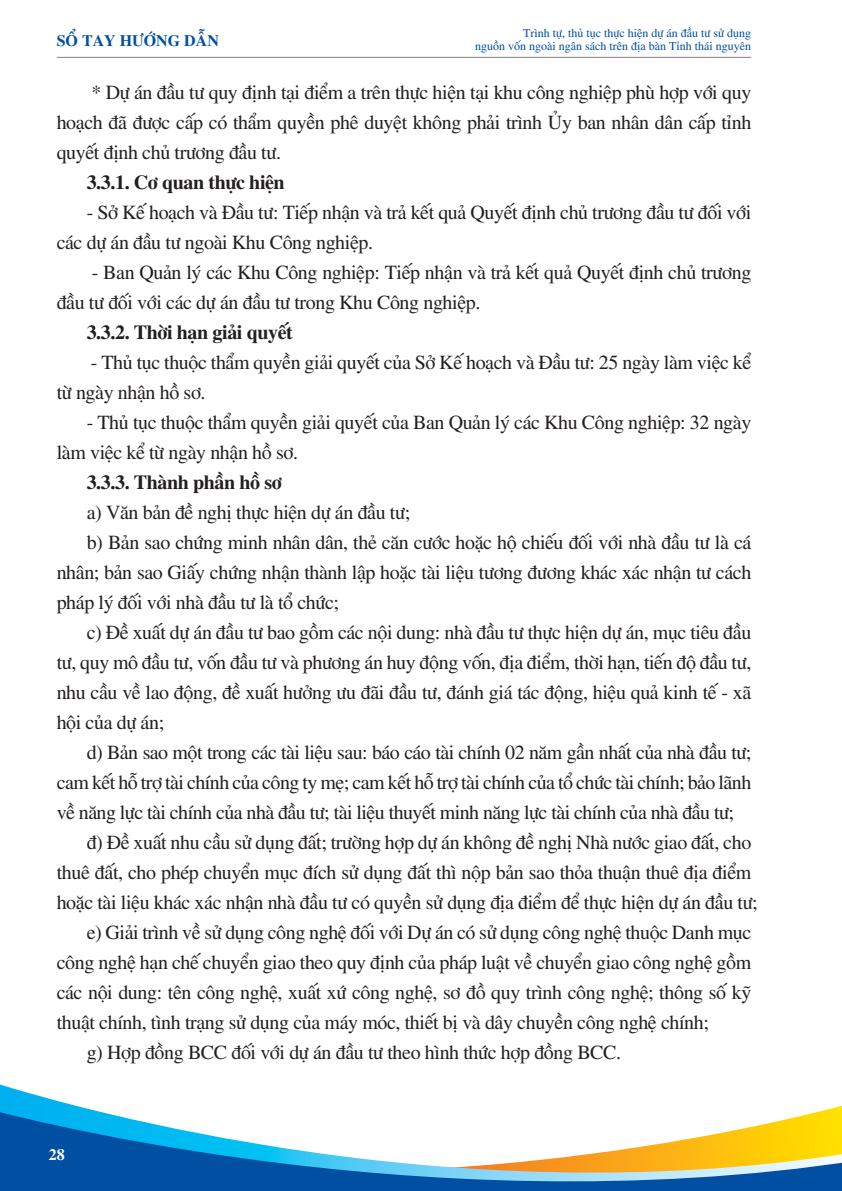
<style>
.page{position:relative;width:842px;height:1191px;background:#fff}
.page>*{position:absolute;margin:0;border:0;box-sizing:border-box;transform-origin:0 0}
.t1{font:20px/30px "UTM Times";letter-spacing:-.02em;color:#231f20}
.t2{font:700 20px "UTM Times";letter-spacing:-.02em;color:#231f20}
.t3{font:700 16px "UTM Times";color:#004fa3}
.t4{font:700 16px "UTM Times";color:#fff}
.t5{font:12px/12.8px "UTM Times";color:#004fa3;text-align:right}
</style>
<div class="page">
<hr style="left:57px;top:57px;width:694px;height:1px;background:#808285">
<svg style="left:0;top:1084px;width:842px;height:23px"></svg>
<svg style="left:0;top:1107px;width:842px;height:84px"></svg>
<p class="t3" style="left:57px;top:28px;width:164px">SỔ TAY HƯỚNG DẪN</p>
<p class="t5" style="left:475px;top:26px;width:277px">Trình tự, thủ tục thực hiện dự án đầu tư sử dụng<br>nguồn vốn ngoài ngân sách trên địa bàn Tỉnh thái nguyên</p>
<p class="t1" style="left:57px;top:75px;width:696px;text-align:justify;text-indent:35px">* Dự án đầu tư quy định tại điểm a trên thực hiện tại khu công nghiệp phù hợp với quy hoạch đã được cấp có thẩm quyền phê duyệt không phải trình Ủy ban nhân dân cấp tỉnh quyết định chủ trương đầu tư.</p>
<p class="t2" style="left:87px;top:167px;width:200px">3.3.1. Cơ quan thực hiện</p>
<p class="t1" style="left:57px;top:195px;width:696px;text-indent:30px">- Sở Kế hoạch và Đầu tư: Tiếp nhận và trả kết quả Quyết định chủ trương đầu tư đối với các dự án đầu tư ngoài Khu Công nghiệp.</p>
<p class="t1" style="left:57px;top:255px;width:696px;text-indent:35px">- Ban Quản lý các Khu Công nghiệp: Tiếp nhận và trả kết quả Quyết định chủ trương đầu tư đối với các dự án đầu tư trong Khu Công nghiệp.</p>
<p class="t2" style="left:87px;top:317px;width:208px">3.3.2. Thời hạn giải quyết</p>
<p class="t1" style="left:57px;top:345px;width:696px;text-indent:34px">- Thủ tục thuộc thẩm quyền giải quyết của Sở Kế hoạch và Đầu tư: 25 ngày làm việc kể từ ngày nhận hồ sơ.</p>
<p class="t1" style="left:57px;top:405px;width:696px;text-indent:30px">- Thủ tục thuộc thẩm quyền giải quyết của Ban Quản lý các Khu Công nghiệp: 32 ngày làm việc kể từ ngày nhận hồ sơ.</p>
<p class="t2" style="left:87px;top:467px;width:197px">3.3.3. Thành phần hồ sơ</p>
<p class="t1" style="left:87px;top:495px;width:325px">a) Văn bản đề nghị thực hiện dự án đầu tư;</p>
<p class="t1" style="left:87px;top:525px;width:666px">b) Bản sao chứng minh nhân dân, thẻ căn cước hoặc hộ chiếu đối với nhà đầu tư là cá</p>
<p class="t1" style="left:57px;top:555px;width:696px">nhân; bản sao Giấy chứng nhận thành lập hoặc tài liệu tương đương khác xác nhận tư cách</p>
<p class="t1" style="left:57px;top:585px;width:284px">pháp lý đối với nhà đầu tư là tổ chức;</p>
<p class="t1" style="left:87px;top:615px;width:666px">c) Đề xuất dự án đầu tư bao gồm các nội dung: nhà đầu tư thực hiện dự án, mục tiêu đầu</p>
<p class="t1" style="left:57px;top:645px;width:696px">tư, quy mô đầu tư, vốn đầu tư và phương án huy động vốn, địa điểm, thời hạn, tiến độ đầu tư,</p>
<p class="t1" style="left:57px;top:675px;width:696px">nhu cầu về lao động, đề xuất hưởng ưu đãi đầu tư, đánh giá tác động, hiệu quả kinh tế - xã</p>
<p class="t1" style="left:57px;top:705px;width:109px">hội của dự án;</p>
<p class="t1" style="left:87px;top:735px;width:666px">d) Bản sao một trong các tài liệu sau: báo cáo tài chính 02 năm gần nhất của nhà đầu tư;</p>
<p class="t1" style="left:57px;top:765px;width:696px">cam kết hỗ trợ tài chính của công ty mẹ; cam kết hỗ trợ tài chính của tổ chức tài chính; bảo lãnh</p>
<p class="t1" style="left:57px;top:795px;width:679px">về năng lực tài chính của nhà đầu tư; tài liệu thuyết minh năng lực tài chính của nhà đầu tư;</p>
<p class="t1" style="left:87px;top:825px;width:666px">đ) Đề xuất nhu cầu sử dụng đất; trường hợp dự án không đề nghị Nhà nước giao đất, cho</p>
<p class="t1" style="left:57px;top:855px;width:696px">thuê đất, cho phép chuyển mục đích sử dụng đất thì nộp bản sao thỏa thuận thuê địa điểm</p>
<p class="t1" style="left:57px;top:885px;width:703px">hoặc tài liệu khác xác nhận nhà đầu tư có quyền sử dụng địa điểm để thực hiện dự án đầu tư;</p>
<p class="t1" style="left:87px;top:915px;width:666px">e) Giải trình về sử dụng công nghệ đối với Dự án có sử dụng công nghệ thuộc Danh mục</p>
<p class="t1" style="left:57px;top:945px;width:696px">công nghệ hạn chế chuyển giao theo quy định của pháp luật về chuyển giao công nghệ gồm</p>
<p class="t1" style="left:57px;top:975px;width:696px">các nội dung: tên công nghệ, xuất xứ công nghệ, sơ đồ quy trình công nghệ; thông số kỹ</p>
<p class="t1" style="left:57px;top:1005px;width:654px">thuật chính, tình trạng sử dụng của máy móc, thiết bị và dây chuyền công nghệ chính;</p>
<p class="t1" style="left:87px;top:1035px;width:536px">g) Hợp đồng BCC đối với dự án đầu tư theo hình thức hợp đồng BCC.</p>
<p class="t4" style="left:49px;top:1143px;width:18px">28</p>
</div>
